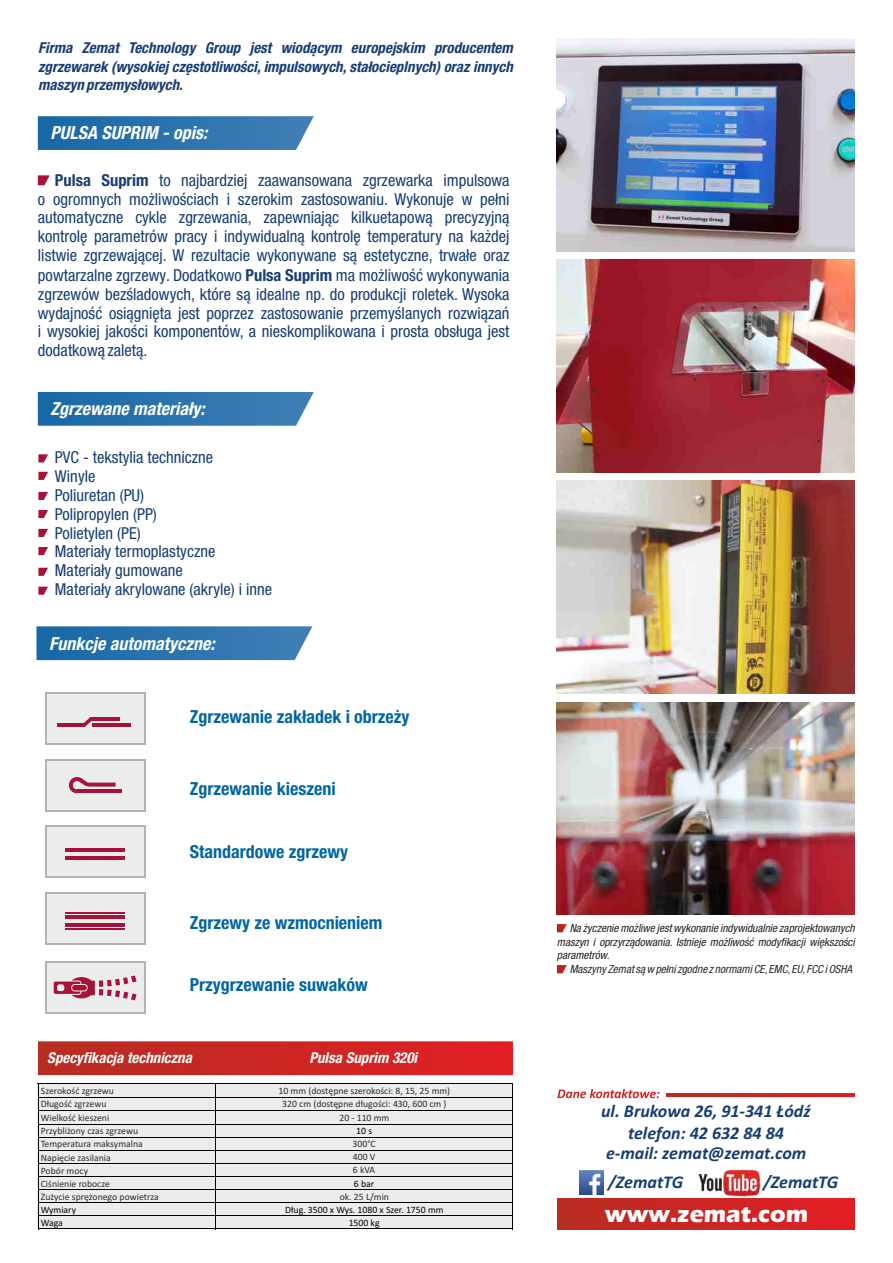
<style>
.page{position:relative;width:893px;height:1263px;background:#fff}
.page>*{position:absolute;margin:0;border:0;box-sizing:border-box;transform-origin:0 0}
.t1{font:700 24px "Eras ITC";color:#fff}
.t2{font:700 condensed 18px "Helvetica Neue LT Pro";color:#0066a3}
.t3{font:italic 700 18px/19.5px "Calibri";color:#173d73;text-align:center}
.t4{font:italic 700 condensed 18px "Helvetica Neue LT Pro";color:#fff}
.t5{font:condensed 16.5px/18.9px "Helvetica Neue LT Pro";color:#173d73}
.t6{font:italic 700 condensed 15px/18.5px "Helvetica Neue LT Pro";color:#173d73;text-align:justify}
.t7{font:italic 700 condensed 15px "Helvetica Neue LT Pro";color:#fff}
.t8{font:italic condensed 11.25px/13.5px "Helvetica Neue LT Pro";color:#212121;text-align:justify}
.t9{font:italic condensed 11.25px "Helvetica Neue LT Pro";color:#2b2929}
.t10{font:9.75px/13px "Calibri";color:#2b2929}
.t11{font:9.75px/12.9px "Calibri";color:#000}
.s1{font-weight:700}
</style>
<div class="page">
<svg style="left:38px;top:1041px;width:475px;height:34px;background:#cc2825"></svg>
<svg style="left:38px;top:454px;width:10px;height:8px"></svg>
<svg style="left:38px;top:472px;width:10px;height:8px"></svg>
<div style="left:38px;top:1084px;width:177px;height:145px;background:#ebeded"></div>
<div style="left:216px;top:1084px;width:296px;height:145px;background:#ebeded"></div>
<hr style="left:38px;top:1084px;width:1px;height:145px;background:#000">
<hr style="left:215px;top:1084px;width:1px;height:145px;background:#000">
<hr style="left:512px;top:1084px;width:1px;height:145px;background:#000">
<hr style="left:38px;top:1083px;width:475px;height:1px;background:#000">
<hr style="left:39px;top:1097px;width:474px;height:1px;background:#000">
<hr style="left:39px;top:1110px;width:474px;height:1px;background:#000">
<hr style="left:39px;top:1124px;width:474px;height:1px;background:#000">
<hr style="left:39px;top:1137px;width:474px;height:1px;background:#000">
<hr style="left:39px;top:1150px;width:474px;height:1px;background:#000">
<hr style="left:39px;top:1163px;width:474px;height:1px;background:#000">
<hr style="left:39px;top:1176px;width:474px;height:1px;background:#000">
<hr style="left:39px;top:1189px;width:474px;height:1px;background:#000">
<hr style="left:39px;top:1202px;width:474px;height:1px;background:#000">
<hr style="left:39px;top:1215px;width:474px;height:1px;background:#000">
<div style="left:45px;top:692px;width:100px;height:52px;background:linear-gradient(to right,#ebeded,#ebeded)"></div>
<div style="left:45px;top:759px;width:100px;height:52px;background:linear-gradient(to right,#ebeded,#ebeded)"></div>
<svg style="left:45px;top:826px;width:100px;height:52px"></svg>
<div style="left:45px;top:892px;width:100px;height:52px;background:linear-gradient(to right,#ebeded,#ebeded)"></div>
<div style="left:47px;top:694px;width:96px;height:48px;background:#ebeded"></div>
<hr style="left:92px;top:723px;width:38px;height:4px;background:#a81238">
<hr style="left:58px;top:723px;width:27px;height:4px;background:#a81238">
<hr style="left:90px;top:717px;width:30px;height:4px;background:#a81238">
<svg style="left:84px;top:717px;width:7px;height:10px"></svg>
<div style="left:47px;top:761px;width:96px;height:48px;background:#ebeded"></div>
<hr style="left:77px;top:789px;width:44px;height:4px;background:#a81238">
<svg style="left:69px;top:777px;width:47px;height:16px"></svg>
<div style="left:47px;top:828px;width:96px;height:48px;background:#ebeded"></div>
<hr style="left:66px;top:856px;width:59px;height:4px;background:#a81238">
<hr style="left:66px;top:848px;width:59px;height:4px;background:#a81238">
<div style="left:47px;top:894px;width:96px;height:48px;background:#ebeded"></div>
<hr style="left:66px;top:923px;width:59px;height:4px;background:#a81238">
<hr style="left:66px;top:915px;width:59px;height:4px;background:#a81238">
<hr style="left:66px;top:912px;width:59px;height:2px;background:#a81238">
<hr style="left:66px;top:928px;width:59px;height:1px;background:#a81238">
<svg style="left:45px;top:962px;width:100px;height:52px"></svg>
<div style="left:47px;top:964px;width:96px;height:48px;background:#ebeded"></div>
<svg style="left:54px;top:975px;width:83px;height:25px"></svg>
<svg style="left:36px;top:626px;width:276px;height:34px;background:#3479b0"></svg>
<svg style="left:38px;top:392px;width:276px;height:34px;background:#3378b0"></svg>
<hr style="left:39px;top:1228px;width:474px;height:1px;background:#000">
<svg style="left:38px;top:116px;width:276px;height:34px;background:#3378b0"></svg>
<svg style="left:38px;top:175px;width:12px;height:10px"></svg>
<svg style="left:38px;top:492px;width:10px;height:8px"></svg>
<svg style="left:38px;top:510px;width:10px;height:8px"></svg>
<svg style="left:38px;top:529px;width:10px;height:8px"></svg>
<svg style="left:38px;top:547px;width:10px;height:8px"></svg>
<svg style="left:38px;top:568px;width:10px;height:8px"></svg>
<svg style="left:38px;top:587px;width:10px;height:8px"></svg>
<img style="left:557px;top:702px;width:298px;height:213px">
<img style="left:557px;top:481px;width:298px;height:213px">
<img style="left:557px;top:260px;width:298px;height:212px">
<img style="left:557px;top:38px;width:298px;height:213px">
<svg style="left:557px;top:924px;width:10px;height:8px"></svg>
<img style="left:698px;top:1169px;width:62px;height:27px">
<svg style="left:666px;top:1093px;width:189px;height:3px"></svg>
<div style="left:557px;top:1199px;width:298px;height:30px;background:linear-gradient(to right,#b72d22,#e21e24)"></div>
<svg style="left:557px;top:1088px;width:103px;height:11px"></svg>
<img style="left:579px;top:1170px;width:24px;height:24px">
<svg style="left:557px;top:965px;width:10px;height:8px"></svg>
<p class="t6" style="left:38px;top:41px;width:476px">Firma Zemat Technology Group jest wiodącym europejskim producentem zgrzewarek (wysokiej częstotliwości, impulsowych, stałocieplnych) oraz innych maszyn przemysłowych.</p>
<p class="t4" style="left:51px;top:127px;width:158px">PULSA SUPRIM - opis:</p>
<p class="t5" style="left:38px;top:173px;width:473px;text-align:justify;text-indent:17px"><span class="s1">Pulsa Suprim</span> to najbardziej zaawansowana zgrzewarka impulsowa o ogromnych możliwościach i szerokim zastosowaniu. Wykonuje w pełni automatyczne cykle zgrzewania, zapewniając kilkuetapową precyzyjną kontrolę parametrów pracy i indywidualną kontrolę temperatury na każdej listwie zgrzewającej. W rezultacie wykonywane są estetyczne, trwałe oraz powtarzalne zgrzewy. Dodatkowo <span class="s1">Pulsa Suprim</span> ma możliwość wykonywania zgrzewów bezśladowych, które są idealne np. do produkcji roletek. Wysoka wydajność osiągnięta jest poprzez zastosowanie przemyślanych rozwiązań i wysokiej jakości komponentów, a nieskomplikowana i prosta obsługa jest dodatkową zaletą.</p>
<p class="t4" style="left:51px;top:402px;width:156px">Zgrzewane materiały:</p>
<p class="t5" style="left:55px;top:450px;width:219px">PVC - tekstylia techniczne<br>Winyle<br>Poliuretan (PU)<br>Polipropylen (PP)<br>Polietylen (PE)<br>Materiały termoplastyczne<br>Materiały gumowane<br>Materiały akrylowane (akryle) i inne</p>
<p class="t4" style="left:49px;top:637px;width:167px">Funkcje automatyczne:</p>
<p class="t2" style="left:190px;top:710px;width:221px">Zgrzewanie zakładek i obrzeży</p>
<p class="t2" style="left:190px;top:782px;width:147px">Zgrzewanie kieszeni</p>
<p class="t2" style="left:190px;top:845px;width:160px">Standardowe zgrzewy</p>
<p class="t2" style="left:190px;top:916px;width:194px">Zgrzewy ze wzmocnieniem</p>
<p class="t2" style="left:190px;top:978px;width:179px">Przygrzewanie suwaków</p>
<p class="t7" style="left:47px;top:1052px;width:146px">Specyfikacja techniczna</p>
<p class="t7" style="left:309px;top:1052px;width:109px">Pulsa Suprim 320i</p>
<p class="t10" style="left:41px;top:1085px;width:75px">Szerokość zgrzewu</p>
<p class="t10" style="left:279px;top:1085px;width:173px">10 mm (dostępne szerokości: 8, 15, 25 mm)</p>
<p class="t10" style="left:41px;top:1098px;width:67px">Długość zgrzewu</p>
<p class="t10" style="left:282px;top:1098px;width:166px">320 cm (dostępne długości: 430, 600 cm )</p>
<p class="t10" style="left:41px;top:1112px;width:70px">Wielkość kieszeni</p>
<p class="t10" style="left:339px;top:1112px;width:51px">20 - 110 mm</p>
<p class="t10" style="left:41px;top:1125px;width:119px">Przybliżony czas zgrzewu<br>Temperatura maksymalna<br>Napięcie zasilania<br>Pobór mocy<br>Ciśnienie robocze<br>Zużycie sprężonego powietrza</p>
<p class="t11" style="left:356px;top:1125px;width:17px">10 s</p>
<p class="t10" style="left:352px;top:1138px;width:25px;text-align:justify">300°C 400 V 6 kVA</p>
<p class="t11" style="left:354px;top:1178px;width:22px">6 bar</p>
<p class="t10" style="left:340px;top:1191px;width:51px">ok. 25 L/min</p>
<p class="t11" style="left:41px;top:1204px;width:37px">Wymiary<br>Waga</p>
<p class="t11" style="left:285px;top:1204px;width:160px;text-align:center">Dług. 3500 x Wys. 1080 x Szer. 1750 mm<br>1500 kg</p>
<p class="t8" style="left:557px;top:923px;width:299px;text-indent:13px">Na życzenie możliwe jest wykonanie indywidualnie zaprojektowanych maszyn i oprzyrządowania. Istnieje możliwość modyfikacji większości parametrów.</p>
<p class="t9" style="left:570px;top:964px;width:284px">Maszyny Zemat są w pełni zgodne z normami CE,EMC,EU,FCC i OSHA</p>
<p class="t3" style="left:601px;top:1102px;width:211px">ul. Brukowa 26, 91-341 Łódź</p>
<p class="t3" style="left:606px;top:1125px;width:202px">telefon: 42 632 84 84 e-mail: zemat@zemat.com</p>
<p class="t3" style="left:608px;top:1174px;width:77px">/ZematTG</p>
<p class="t3" style="left:763px;top:1174px;width:77px">/ZematTG</p>
<h1 class="t1" style="left:605px;top:1205px;width:205px">www.zemat.com</h1>
</div>
